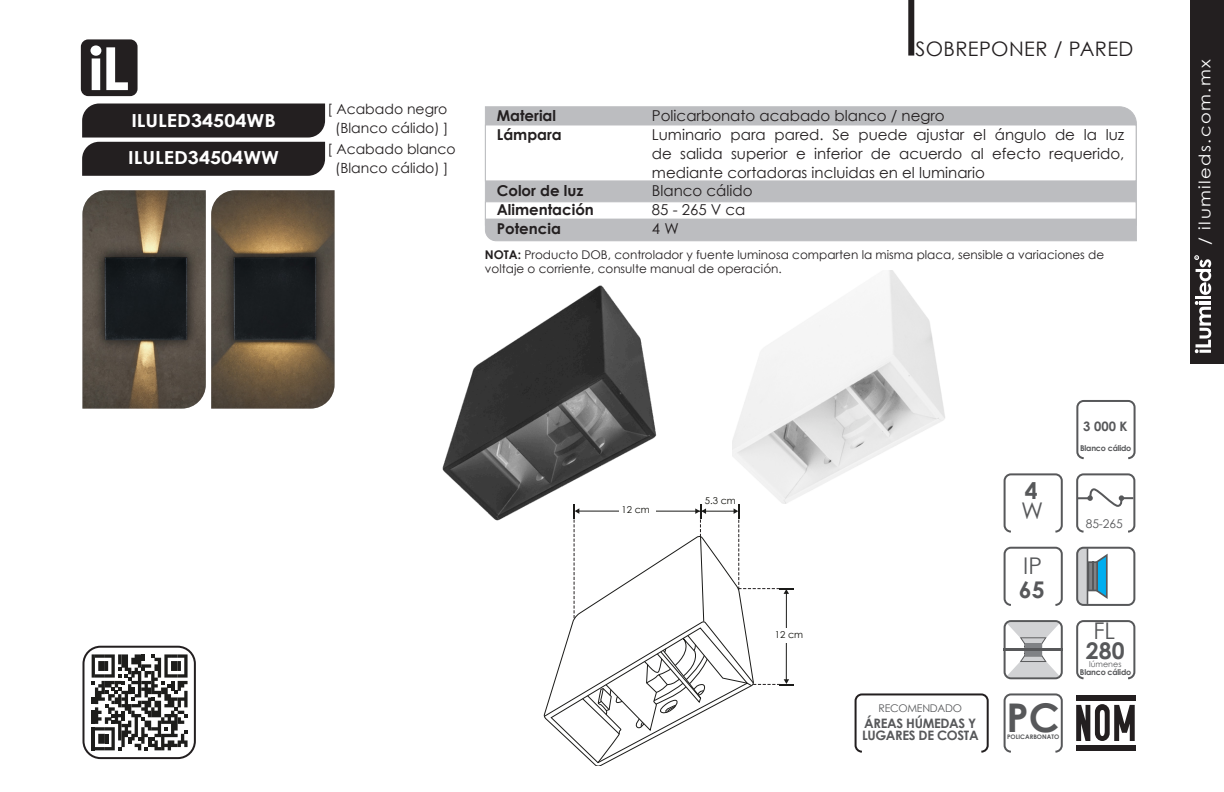
<style>
.page{position:relative;width:1224px;height:792px;background:#fff}
.page>*{position:absolute;margin:0;border:0;box-sizing:border-box;transform-origin:0 0}
.t1{font:700 39.6px "Century Gothic";color:#57585a}
.t2{font:700 23px "Century Gothic";color:#57585a}
.t3{font:23px "Century Gothic";color:#57585a}
.t4{font:20px "Century Gothic";letter-spacing:.02em;color:#231f20}
.t5{font:700 18px "Century Gothic";color:#fff;scale:1.1 1}
.t6{font:16px "Century Gothic";letter-spacing:.08em;color:#fff;scale:1.12 1}
.t7{font:15px/18.8px "Century Gothic";color:#231f20;text-align:justify}
.t8{font:700 15px "Century Gothic";color:#231f20}
.t9{font:14px "Century Gothic";color:#231f20}
.t10{font:700 13px "Century Gothic";letter-spacing:-.025em;color:#57585a}
.t11{font:12px/14px "Century Gothic";color:#231f20}
.t12{font:12px "Century Gothic";color:#57585a}
.t13{font:10.6px "Century Gothic";letter-spacing:-.025em;color:#57585a}
.t14{font:9.6px "Century Gothic";color:#12120d}
.t15{font:700 8px "Century Gothic";letter-spacing:-.025em;color:#57585a}
.t16{font:8px "Century Gothic";color:#57585a}
.t17{font:700 6.2px "Century Gothic";color:#57585a}
.s1{font-weight:700}
</style>
<div class="page">
<div style="left:1190px;top:0;width:34px;height:364px;background:#231f20"></div>
<hr style="left:1196px;top:296px;width:15px;height:3px;background:#fff">
<svg style="left:1195px;top:301px;width:16px;height:52px"></svg>
<svg style="left:1195px;top:255px;width:16px;height:40px"></svg>
<div style="left:908px;top:0;width:6px;height:56px;background:#231f20"></div>
<div style="left:1004px;top:473px;width:59px;height:60px;border:2px solid #57585a;border-radius:6px"></div>
<div style="left:1004px;top:547px;width:59px;height:59px;border:2px solid #57585a;border-radius:6px"></div>
<div style="left:1076px;top:473px;width:59px;height:60px;border:2px solid #57585a;border-radius:6px"></div>
<svg style="left:1076px;top:487px;width:59px;height:21px"></svg>
<div style="left:1076px;top:620px;width:59px;height:59px;border:2px solid #57585a;border-radius:6px"></div>
<svg style="left:1079px;top:550px;width:29px;height:53px"></svg>
<hr style="left:1092px;top:561px;width:2px;height:30px;background:#57585a">
<div style="left:1076px;top:547px;width:59px;height:59px;border:2px solid #57585a;border-radius:6px"></div>
<hr style="left:1087px;top:548px;width:1px;height:56px;background:#57585a">
<div style="left:1076px;top:695px;width:59px;height:5px;background:#231f20"></div>
<div style="left:1076px;top:746px;width:59px;height:5px;background:#231f20"></div>
<svg style="left:1076px;top:704px;width:59px;height:37px"></svg>
<div style="left:1004px;top:693px;width:59px;height:60px;border:2px solid #57585a;border-radius:6px"></div>
<div style="left:855px;top:693px;width:134px;height:60px;border:2px solid #231f20;border-radius:6px"></div>
<svg style="left:82px;top:190px;width:124px;height:219px;background:#504940"></svg>
<img style="left:211px;top:190px;width:124px;height:219px">
<img style="left:732px;top:270px;width:213px;height:234px">
<div style="left:703px;top:494px;width:34px;height:14px;background:#fff"></div>
<svg style="left:544px;top:504px;width:249px;height:259px"></svg>
<svg style="left:1007px;top:623px;width:52px;height:53px"></svg>
<div style="left:1025px;top:651px;width:17px;height:5px;background:#808285"></div>
<div style="left:1025px;top:644px;width:17px;height:5px;background:#808285"></div>
<div style="left:1004px;top:620px;width:59px;height:59px;border:2px solid #57585a;border-radius:6px"></div>
<hr style="left:1004px;top:648px;width:59px;height:3px;background:#57585a">
<img style="left:442px;top:285px;width:224px;height:347px">
<svg style="left:82px;top:104px;width:243px;height:72px;background:#333030"></svg>
<div style="left:484px;top:106px;width:653px;height:112px;background:#bcbdc0"></div>
<div style="left:485px;top:124px;width:652px;height:57px;background:#fff;border:1px solid #bcbdc0"></div>
<div style="left:485px;top:201px;width:652px;height:19px;background:#fff;border:1px solid #bcbdc0"></div>
<svg style="left:484px;top:218px;width:653px;height:24px;background:#bfc0c3"></svg>
<div style="left:81px;top:39px;width:57px;height:57px;background:#231f20;border-radius:7px"></div>
<svg style="left:91px;top:45px;width:37px;height:45px"></svg>
<div style="left:1076px;top:400px;width:60px;height:59px;border:2px solid #57585a;border-radius:6px"></div>
<div style="left:82px;top:646px;width:114px;height:113px;border:2px solid #231f20;border-radius:17px"></div>
<svg style="left:92px;top:654px;width:96px;height:96px"></svg>
<p class="t5" style="left:131px;top:109px;width:133px">ILULED34504WB</p>
<p class="t5" style="left:128px;top:146px;width:139px">ILULED34504WW</p>
<p class="t9" style="left:328px;top:100px;width:121px">[ Acabado negro</p>
<p class="t9" style="left:335px;top:120px;width:115px">(Blanco cálido) ]</p>
<p class="t9" style="left:328px;top:140px;width:130px">[ Acabado blanco</p>
<p class="t9" style="left:335px;top:159px;width:115px">(Blanco cálido) ]</p>
<p class="t8" style="left:497px;top:106px;width:61px">Material</p>
<p class="t8" style="left:497px;top:125px;width:67px">Lámpara</p>
<p class="t8" style="left:497px;top:182px;width:88px">Color de luz</p>
<p class="t8" style="left:497px;top:200px;width:99px">Alimentación</p>
<p class="t8" style="left:497px;top:219px;width:66px">Potencia</p>
<p class="t4" style="left:915px;top:36px;width:220px">SOBREPONER / PARED</p>
<p class="t7" style="left:652px;top:106px;width:294px">Policarbonato acabado blanco / negro</p>
<p class="t7" style="left:652px;top:125px;width:474px">Luminario para pared. Se puede ajustar el ángulo de la luz de salida superior e inferior de acuerdo al efecto requerido, mediante cortadoras incluidas en el luminario</p>
<p class="t7" style="left:652px;top:181px;width:102px">Blanco cálido</p>
<p class="t7" style="left:652px;top:200px;width:95px">85 - 265 V ca</p>
<p class="t7" style="left:652px;top:219px;width:28px">4 W</p>
<p class="t11" style="left:485px;top:247px;width:621px"><span class="s1">NOTA:</span> Producto DOB, controlador y fuente luminosa comparten la misma placa, sensible a variaciones de voltaje o corriente, consulte manual de operación.</p>
<p class="t14" style="left:622px;top:503px;width:30px">12 cm</p>
<p class="t14" style="left:705px;top:493px;width:33px">5.3 cm</p>
<p class="t14" style="left:775px;top:628px;width:30px">12 cm</p>
<p class="t13" style="left:879px;top:702px;width:85px">RECOMENDADO</p>
<p class="t10" style="left:864px;top:715px;width:114px">ÁREAS HÚMEDAS Y</p>
<p class="t10" style="left:862px;top:727px;width:118px">LUGARES DE COSTA</p>
<p class="t2" style="left:1025px;top:476px;width:14px">4</p>
<p class="t3" style="left:1021px;top:496px;width:24px">W</p>
<p class="t3" style="left:1023px;top:551px;width:20px">IP</p>
<p class="t2" style="left:1019px;top:575px;width:27px">65</p>
<h1 class="t1" style="left:1007px;top:692px;width:55px">PC</h1>
<p class="t17" style="left:1007px;top:733px;width:54px">POLICARBONATO</p>
<p class="t10" style="left:1083px;top:418px;width:46px">3 000 K</p>
<p class="t15" style="left:1080px;top:443px;width:53px">Blanco cálido</p>
<p class="t12" style="left:1086px;top:517px;width:39px">85-265</p>
<p class="t3" style="left:1093px;top:617px;width:23px">FL</p>
<p class="t2" style="left:1086px;top:637px;width:40px">280</p>
<p class="t16" style="left:1089px;top:660px;width:34px">lúmenes</p>
<p class="t15" style="left:1080px;top:668px;width:53px">Blanco cálido</p>
<p class="t6" style="left:1195px;top:245px;width:167px;rotate:-90deg">/ ilumileds.com.mx</p>
</div>
